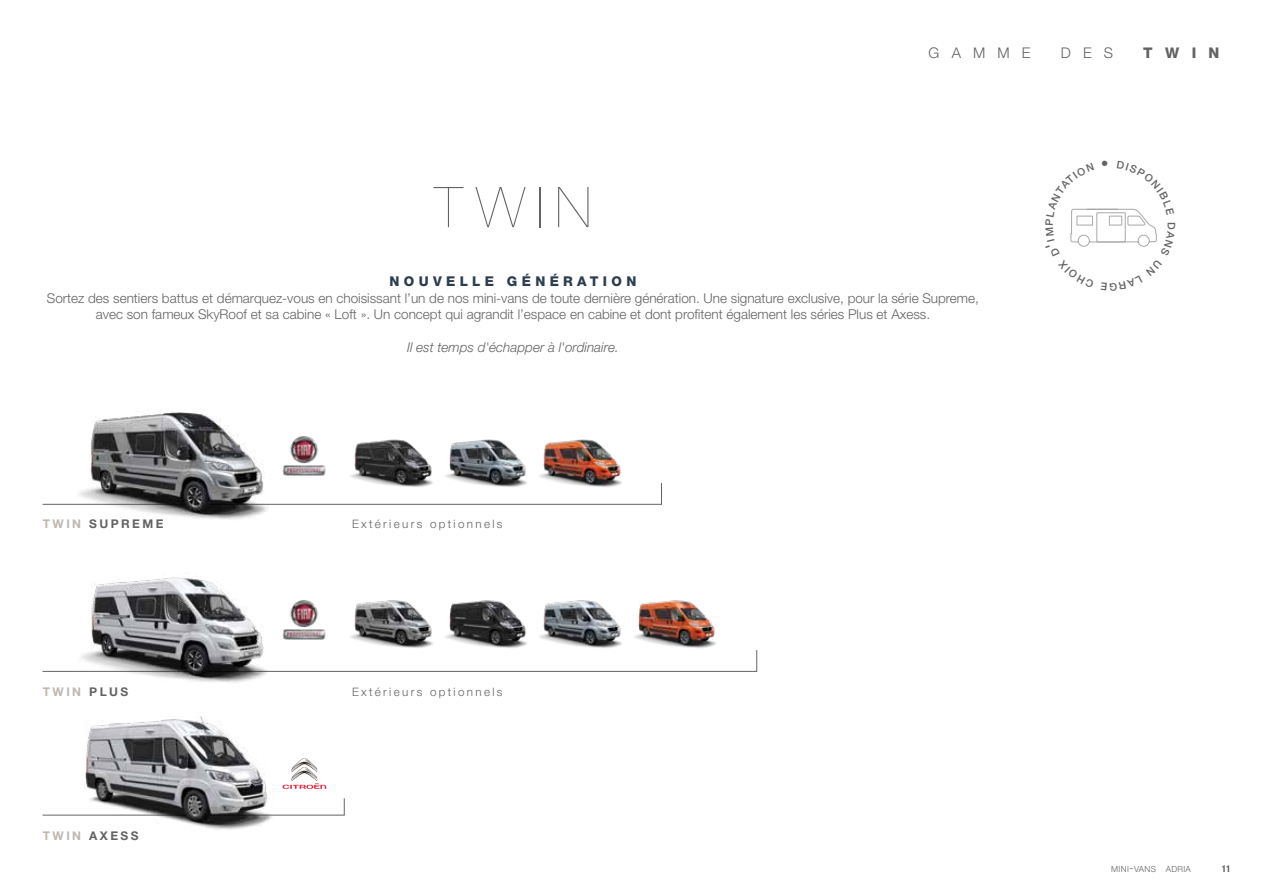
<style>
.page{position:relative;width:1263px;height:893px;background:#fff}
.page>*{position:absolute;margin:0;border:0;box-sizing:border-box;transform-origin:0 0}
.t1{font:200 56.25px "Helvetica Neue LT Pro";color:#646363}
.t2{font:300 14.7px "Helvetica Neue LT Pro";letter-spacing:.825em;color:#646363}
.t3{font:800 14.7px "Helvetica Neue LT Pro";color:#646363}
.t4{font:300 13.5px/16.5px "Helvetica Neue LT Pro";color:#646363;text-align:center}
.t5{font:italic 300 13.5px "Helvetica Neue LT Pro";color:#646363}
.t6{font:800 13.5px "Helvetica Neue LT Pro";letter-spacing:.32em;color:#2b3d4f}
.t7{font:700 12px "Helvetica Neue LT Pro";letter-spacing:.2em;color:#646363}
.t8{font:700 12px "Helvetica Neue LT Pro";letter-spacing:.2em;color:#beb7b0}
.t9{font:300 11.55px "Helvetica Neue LT Pro";letter-spacing:.2em;color:#646363}
.t10{font:700 condensed 9.45px "Helvetica Neue LT Pro";color:#646363}
.t11{font:300 8.4px "Helvetica Neue LT Pro";letter-spacing:.035em;color:#646363}
.s1{color:#beb7b0}
.s2{color:#646363}
.s3{font-size:12px}
</style>
<div class="page">
<svg style="left:42px;top:650px;width:715px;height:22px"></svg>
<svg style="left:42px;top:798px;width:303px;height:17px"></svg>
<svg style="left:42px;top:483px;width:620px;height:22px"></svg>
<img style="left:58px;top:716px;width:234px;height:114px">
<img style="left:76px;top:412px;width:203px;height:108px">
<img style="left:340px;top:439px;width:94px;height:51px">
<img style="left:445px;top:600px;width:82px;height:48px">
<img style="left:350px;top:600px;width:83px;height:48px">
<img style="left:434px;top:439px;width:95px;height:51px">
<img style="left:539px;top:600px;width:83px;height:48px">
<img style="left:529px;top:439px;width:98px;height:51px">
<img style="left:634px;top:600px;width:82px;height:48px">
<svg style="left:283px;top:758px;width:43px;height:31px"></svg>
<img style="left:282px;top:600px;width:44px;height:40px">
<img style="left:282px;top:436px;width:44px;height:40px">
<img style="left:57px;top:577px;width:222px;height:106px">
<svg style="left:1070px;top:208px;width:87px;height:39px"></svg>
<h1 class="t1" style="left:434px;top:175px;width:159px">TWIN</h1>
<p class="t2" style="left:928px;top:43px;width:104px">GAMME</p>
<p class="t2" style="left:1061px;top:43px;width:54px">DES</p>
<p class="t3" style="left:1143px;top:44px;width:78px">twin</p>
<p class="t6" style="left:390px;top:273px;width:248px">NOUVELLE GÉNÉRATION</p>
<p class="t4" style="left:47px;top:289px;width:933px">Sortez des sentiers battus et démarquez-vous en choisissant l’un de nos mini-vans de toute dernière génération. Une signature exclusive, pour la série Supreme, avec son fameux SkyRoof et sa cabine « Loft ». Un concept qui agrandit l’espace en cabine et dont profitent également les séries Plus et Axess.</p>
<p class="t5" style="left:407px;top:339px;width:213px">Il est temps d'échapper à l'ordinaire.</p>
<p class="t7" style="left:43px;top:517px;width:122px"><span class="s1">TWIN</span> SUPREME</p>
<p class="t8" style="left:43px;top:685px;width:87px">TWIN <span class="s2">PLUS</span></p>
<p class="t7" style="left:43px;top:829px;width:97px"><span class="s1">TWIN</span> AXESS</p>
<p class="t9" style="left:352px;top:517px;width:152px">Extérieurs optionnels</p>
<p class="t9" style="left:352px;top:685px;width:152px">Extérieurs optionnels</p>
<p class="t11" style="left:1111px;top:864px;width:81px">MINI<span class="s3">-</span>VANS ADRIA</p>
<p class="t10" style="left:1222px;top:863px;width:10px">11</p>
</div>
